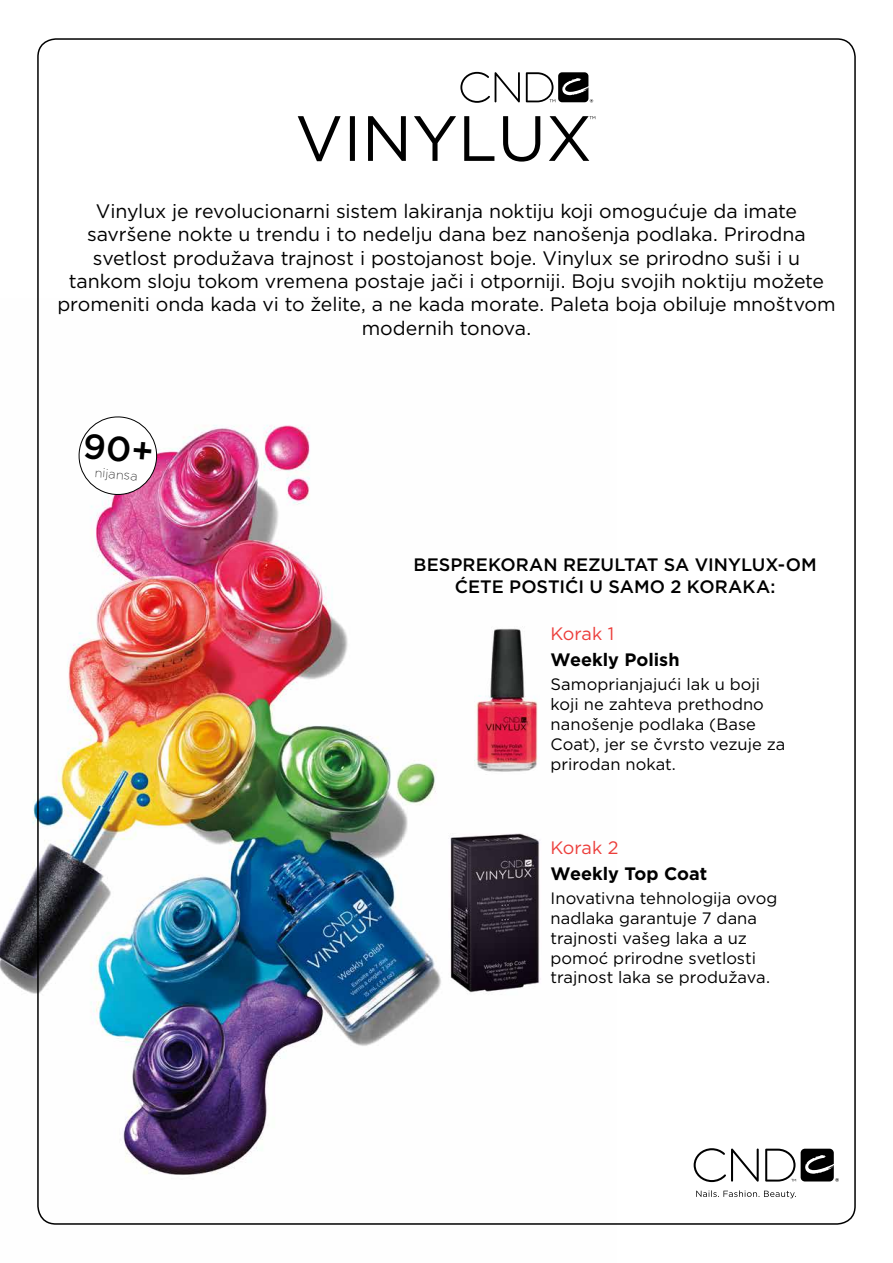
<style>
.page{position:relative;width:893px;height:1263px;background:#fff}
.page>*{position:absolute;margin:0;border:0;box-sizing:border-box;transform-origin:0 0}
.t1{font:19.5px/23.4px "Gotham";letter-spacing:-.005em;color:#000;text-align:center}
.t2{font:500 18px/21.6px "Gotham";color:#000;text-align:center}
.t3{font:700 18px "Gotham";color:#000}
.t4{font:18px "Gotham";letter-spacing:-.02em;color:#ec3e3b}
.t5{font:16.5px/19.8px "Gotham";color:#000}
.t6{font:200 12.75px "Gotham";color:#000}
</style>
<div class="page">
<img style="left:0;top:425px;width:522px;height:800px">
<svg style="left:460px;top:72px;width:133px;height:31px"></svg>
<svg style="left:298px;top:116px;width:297px;height:46px"></svg>
<img style="left:474px;top:626px;width:64px;height:148px">
<img style="left:448px;top:834px;width:93px;height:163px">
<svg style="left:694px;top:1148px;width:145px;height:50px"></svg>
<svg style="left:77px;top:416px;width:82px;height:80px"></svg>
<p class="t1" style="left:57px;top:199px;width:780px">Vinylux je revolucionarni sistem lakiranja noktiju koji omogućuje da imate savršene nokte u trendu i to nedelju dana bez nanošenja podlaka. Prirodna svetlost produžava trajnost i postojanost boje. Vinylux se prirodno suši i u tankom sloju tokom vremena postaje jači i otporniji. Boju svojih noktiju možete promeniti onda kada vi to želite, a ne kada morate. Paleta boja obiluje mnoštvom modernih tonova.</p>
<p class="t6" style="left:95px;top:465px;width:45px;rotate:5deg">nijansa</p>
<p class="t2" style="left:413px;top:554px;width:405px">BESPREKORAN REZULTAT SA VINYLUX-OM<br>ĆETE POSTIĆI U SAMO 2 KORAKA:</p>
<p class="t4" style="left:551px;top:622px;width:65px">Korak 1</p>
<p class="t3" style="left:551px;top:648px;width:131px">Weekly Polish</p>
<p class="t5" style="left:551px;top:674px;width:236px">Samoprianjajući lak u boji koji ne zahteva prethodno nanošenje podlaka (Base<br>Coat), jer se čvrsto vezuje za prirodan nokat.</p>
<p class="t4" style="left:551px;top:836px;width:69px">Korak 2</p>
<p class="t3" style="left:551px;top:862px;width:158px">Weekly Top Coat</p>
<p class="t5" style="left:551px;top:888px;width:228px">Inovativna tehnologija ovog nadlaka garantuje 7 dana trajnosti vašeg laka a uz pomoć prirodne svetlosti trajnost laka se produžava.</p>
</div>
